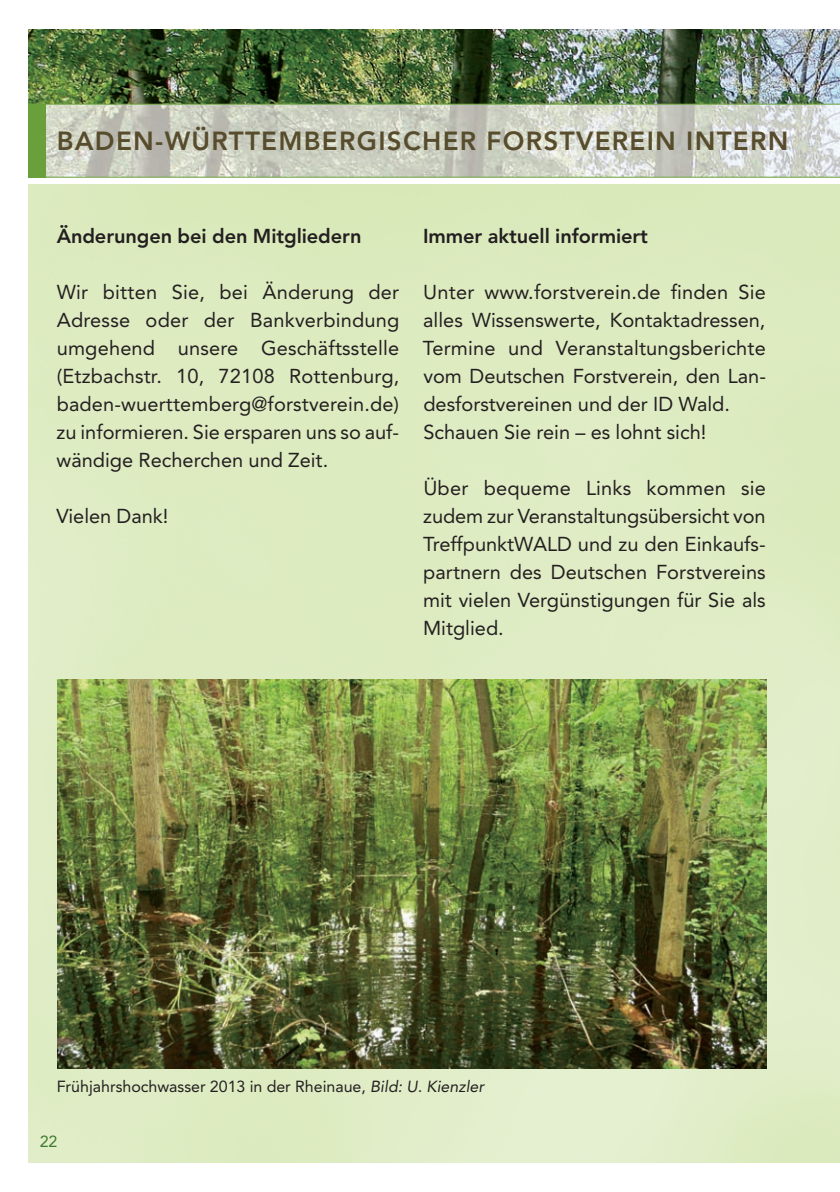
<style>
.page{position:relative;width:840px;height:1192px;background:#fff}
.page>*{position:absolute;margin:0;border:0;box-sizing:border-box;transform-origin:0 0}
.t1{font:800 26px "Avenir";letter-spacing:.05em;color:#574c2c}
.t2{font:20px/28px "Avenir";color:#231f20;text-align:justify}
.t3{font:800 20px "Avenir";letter-spacing:-.005em;color:#231f20}
.t4{font:16px "Avenir";color:#231f20}
.t5{font:16px "Avenir";color:#3e7a2d}
.s1{font-style:italic}
</style>
<div class="page">
<img style="left:28px;top:184px;width:812px;height:977px">
<img style="left:28px;top:29px;width:811px;height:75px">
<svg style="left:46px;top:105px;width:793px;height:72px"></svg>
<div style="left:28px;top:104px;width:18px;height:74px;background:#6aa03c"></div>
<hr style="left:28px;top:104px;width:811px;height:1px;background:#6aa03c">
<hr style="left:28px;top:177px;width:811px;height:1px;background:#6aa03c">
<img style="left:58px;top:679px;width:708px;height:389px">
<h1 class="t1" style="left:57px;top:130px;width:733px">BADEN-WÜRTTEMBERGISCHER FORSTVEREIN INTERN</h1>
<p class="t3" style="left:57px;top:228px;width:306px">Änderungen bei den Mitgliedern</p>
<p class="t2" style="left:57px;top:279px;width:344px">Wir bitten Sie, bei Änderung der Adresse oder der Bankverbindung umgehend unsere Geschäftsstelle (Etzbachstr. 10, 72108 Rottenburg, baden-wuerttemberg@forstverein.de) zu informieren. Sie ersparen uns so auf&shy;wändige Recherchen und Zeit.</p>
<p class="t2" style="left:57px;top:503px;width:113px">Vielen Dank!</p>
<p class="t3" style="left:423px;top:228px;width:226px">Immer aktuell informiert</p>
<p class="t2" style="left:423px;top:279px;width:344px;text-align:left">Unter www.forstverein.de finden Sie alles Wissenswerte, Kontaktadressen, Termine und Veranstaltungsberichte vom Deutschen Forstverein, den Lan&shy;desforstvereinen und der ID Wald.<br>Schauen Sie rein – es lohnt sich!</p>
<p class="t2" style="left:423px;top:475px;width:344px">Über bequeme Links kommen sie zudem zur Veranstaltungsübersicht von TreffpunktWALD und zu den Einkaufs&shy;partnern des Deutschen Forstvereins mit vielen Vergünstigungen für Sie als Mitglied.</p>
<p class="t4" style="left:57px;top:1080px;width:429px">Frühjahrshochwasser 2013 in der Rheinaue, <span class="s1">Bild: U. Kienzler</span></p>
<p class="t5" style="left:40px;top:1135px;width:19px">22</p>
</div>
